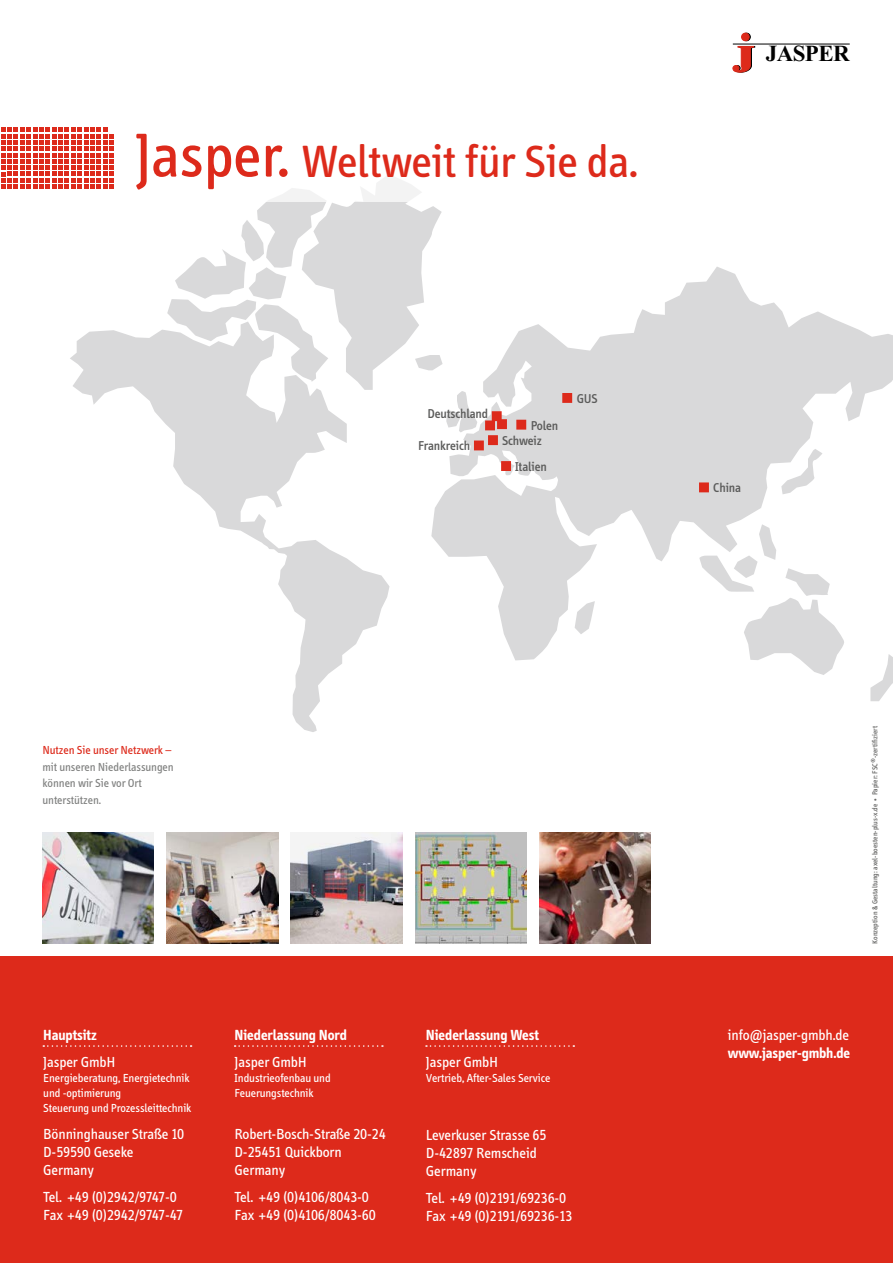
<style>
.page{position:relative;width:893px;height:1263px;background:#fff}
.page>*{position:absolute;margin:0;border:0;box-sizing:border-box;transform-origin:0 0}
.t1{font:46.5px "Info";color:#dd2a1b}
.t2{font:700 22.95px "Times New Roman";letter-spacing:-.025em;color:#000}
.t3{font:15px/18px "Info";color:#fff}
.t4{font:700 15px "Info";color:#fff}
.t5{font:500 13.2px/15.5px "Info";color:#5b5b5a}
.t6{font:12px/15px "Info";color:#fff}
.t7{font:12px/16.5px "Info";color:#818281}
.t8{font:12px "Info";color:#dd2a1b}
.t9{font:500 7.5px "Info";letter-spacing:.01em;color:#686867}
.s1{font-size:63.75px}
.s2{font-family:"Source Sans Pro";font-weight:700}
</style>
<div class="page">
<svg style="left:70px;top:329px;width:319px;height:403px"></svg>
<svg style="left:431px;top:267px;width:462px;height:393px;fill:#d9d9da"></svg>
<svg style="left:781px;top:449px;width:41px;height:45px"></svg>
<svg style="left:699px;top:524px;width:146px;height:151px"></svg>
<svg style="left:167px;top:202px;width:310px;height:230px"></svg>
<svg style="left:575px;top:601px;width:20px;height:33px"></svg>
<svg style="left:870px;top:654px;width:23px;height:47px"></svg>
<div style="left:492px;top:411px;width:10px;height:10px;background:#dd2a1b;border:2px solid #dd2a1b"></div>
<div style="left:485px;top:420px;width:10px;height:10px;background:#dd2a1b;border:2px solid #dd2a1b"></div>
<div style="left:699px;top:482px;width:10px;height:10px;background:#dd2a1b;border:2px solid #dd2a1b"></div>
<div style="left:562px;top:393px;width:10px;height:10px;background:#dd2a1b;border:2px solid #dd2a1b"></div>
<div style="left:516px;top:420px;width:10px;height:10px;background:#dd2a1b;border:2px solid #dd2a1b"></div>
<div style="left:474px;top:440px;width:10px;height:10px;background:#dd2a1b;border:2px solid #dd2a1b"></div>
<div style="left:488px;top:435px;width:10px;height:10px;background:#dd2a1b;border:2px solid #dd2a1b"></div>
<div style="left:501px;top:461px;width:10px;height:10px;background:#dd2a1b;border:2px solid #dd2a1b"></div>
<div style="left:497px;top:419px;width:10px;height:10px;background:#dd2a1b;border:2px solid #dd2a1b"></div>
<svg style="left:1px;top:128px;width:113px;height:61px"></svg>
<div style="left:743px;top:33px;width:7px;height:8px;border:1px solid #000;border-radius:50%"></div>
<div style="left:742px;top:33px;width:7px;height:8px;background:#dd2a1b;border-radius:50%"></div>
<div style="left:741px;top:33px;width:8px;height:8px;border:1px solid #dd2a1b;border-radius:50%"></div>
<svg style="left:733px;top:46px;width:22px;height:26px"></svg>
<hr style="left:733px;top:44px;width:117px;height:1px;background:#000">
<div style="left:0;top:957px;width:893px;height:306px;background:#dd2a1b"></div>
<svg style="left:43px;top:1045px;width:149px;height:2px"></svg>
<svg style="left:235px;top:1045px;width:148px;height:2px"></svg>
<svg style="left:426px;top:1045px;width:148px;height:2px"></svg>
<img style="left:43px;top:832px;width:111px;height:112px">
<img style="left:167px;top:832px;width:111px;height:112px">
<img style="left:291px;top:832px;width:111px;height:112px">
<img style="left:415px;top:832px;width:111px;height:112px">
<img style="left:539px;top:832px;width:112px;height:112px">
<h1 class="t1" style="left:135px;top:135px;width:504px"><span class="s1">Jasper.</span> Weltweit für Sie da.</h1>
<h2 class="t2" style="left:766px;top:40px;width:85px">JASPER</h2>
<p class="t5" style="left:427px;top:406px;width:62px">Deutschland</p>
<p class="t5" style="left:418px;top:438px;width:54px">Frankreich</p>
<p class="t5" style="left:502px;top:418px;width:58px;text-indent:29px">Polen<br>Schweiz</p>
<p class="t5" style="left:515px;top:459px;width:33px">Italien</p>
<p class="t5" style="left:577px;top:391px;width:22px">GUS</p>
<p class="t5" style="left:713px;top:480px;width:29px">China</p>
<p class="t8" style="left:43px;top:744px;width:130px">Nutzen Sie unser Netzwerk –</p>
<p class="t7" style="left:43px;top:759px;width:133px">mit unseren Niederlassungen können wir Sie vor Ort unterstützen.</p>
<p class="t4" style="left:43px;top:1027px;width:55px">Hauptsitz</p>
<p class="t3" style="left:43px;top:1053px;width:74px">Jasper GmbH</p>
<p class="t6" style="left:43px;top:1071px;width:150px">Energieberatung, Energietechnik und -optimierung<br>Steuerung und Prozessleittechnik</p>
<p class="t3" style="left:43px;top:1125px;width:142px">Bönninghauser Straße 10<br>D-59590 Geseke<br>Germany</p>
<p class="t3" style="left:43px;top:1188px;width:141px">Tel. +49 (0)2942/9747-0<br>Fax +49 (0)2942/9747-47</p>
<p class="t4" style="left:235px;top:1027px;width:114px">Niederlassung Nord</p>
<p class="t3" style="left:235px;top:1053px;width:74px">Jasper GmbH</p>
<p class="t6" style="left:235px;top:1071px;width:98px">Industrieofenbau und<br>Feuerungstechnik</p>
<p class="t3" style="left:235px;top:1125px;width:153px">Robert-Bosch-Straße 20-24<br>D-25451 Quickborn<br>Germany</p>
<p class="t3" style="left:235px;top:1188px;width:143px">Tel. +49 (0)4106/8043-0<br>Fax +49 (0)4106/8043-60</p>
<p class="t4" style="left:426px;top:1027px;width:114px">Niederlassung West</p>
<p class="t3" style="left:426px;top:1053px;width:74px">Jasper GmbH</p>
<p class="t6" style="left:426px;top:1071px;width:126px">Vertrieb, After-Sales Service</p>
<p class="t3" style="left:426px;top:1126px;width:122px">Leverkuser Strasse 65<br>D-42897 Remscheid<br>Germany</p>
<p class="t3" style="left:426px;top:1189px;width:148px">Tel. +49 (0)2191/69236-0<br>Fax +49 (0)2191/69236-13</p>
<p class="t9" style="left:871px;top:944px;width:219px;rotate:-90deg">Konzeption &amp; Gestaltung: axel-boesten-plus-x.de <span class="s2">•</span> Papier: FSC<sup>®</sup>-zertifiziert</p>
<p class="t3" style="left:728px;top:1026px;width:123px">info@jasper-gmbh.de</p>
<p class="t4" style="left:728px;top:1045px;width:124px">www.jasper-gmbh.de</p>
</div>
